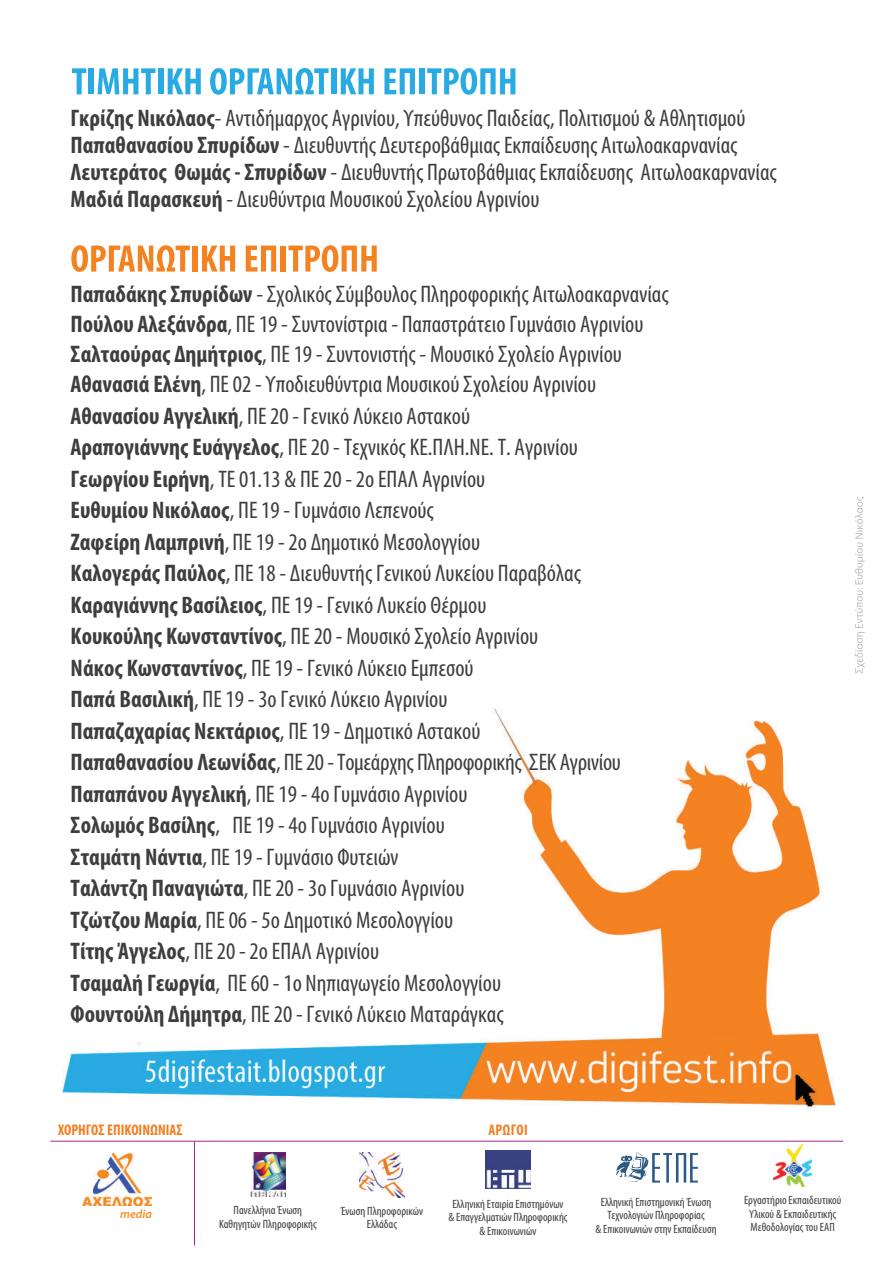
<style>
.page{position:relative;width:893px;height:1263px;background:#fff}
.page>*{position:absolute;margin:0;border:0;box-sizing:border-box;transform-origin:0 0}
.t1{font:condensed 24px/31.3px "Myriad Pro";color:#3e3e3f}
.t2{font:700 condensed 15.45px "Myriad Pro";color:#f17f22}
.t3{font:condensed 12px/13.5px "Myriad Pro";color:#3e3e3f;text-align:center}
.t4{font:italic 600 12px "Myriad Pro";color:#f68b21}
.s1{font-weight:700}
</style>
<div class="page">
<img style="left:62px;top:708px;width:774px;height:403px">
<svg style="left:855px;top:497px;width:10px;height:176px"></svg>
<svg style="left:72px;top:68px;width:14px;height:26px"></svg>
<div style="left:89px;top:68px;width:5px;height:26px;background:#27abe2"></div>
<svg style="left:98px;top:68px;width:57px;height:26px"></svg>
<div style="left:158px;top:68px;width:5px;height:26px;background:#27abe2"></div>
<svg style="left:168px;top:68px;width:33px;height:26px"></svg>
<svg style="left:210px;top:68px;width:119px;height:27px"></svg>
<div style="left:331px;top:68px;width:5px;height:26px;background:#27abe2"></div>
<svg style="left:341px;top:68px;width:33px;height:26px"></svg>
<svg style="left:384px;top:68px;width:31px;height:26px"></svg>
<div style="left:419px;top:68px;width:5px;height:26px;background:#27abe2"></div>
<svg style="left:427px;top:68px;width:88px;height:27px"></svg>
<svg style="left:71px;top:245px;width:119px;height:27px"></svg>
<div style="left:192px;top:246px;width:6px;height:26px;background:#f58220"></div>
<svg style="left:202px;top:246px;width:33px;height:26px"></svg>
<svg style="left:246px;top:246px;width:30px;height:26px"></svg>
<div style="left:281px;top:246px;width:5px;height:26px;background:#f58220"></div>
<svg style="left:288px;top:245px;width:89px;height:27px"></svg>
<hr style="left:51px;top:1141px;width:792px;height:1px;background:#a3258b">
<img style="left:251px;top:1152px;width:35px;height:45px">
<img style="left:360px;top:1153px;width:44px;height:44px">
<img style="left:485px;top:1150px;width:46px;height:38px">
<svg style="left:616px;top:1152px;width:82px;height:30px"></svg>
<img style="left:773px;top:1144px;width:39px;height:42px">
<img style="left:83px;top:1152px;width:69px;height:54px">
<hr style="left:194px;top:1141px;width:1px;height:104px;background:#a3258b">
<p class="t1" style="left:71px;top:104px;width:708px;line-height:27px"><span class="s1">Γκρίζης Νικόλαος</span>- Αντιδήμαρχος Αγρινίου, Υπεύθυνος Παιδείας, Πολιτισμού &amp; Αθλητισμού <span class="s1">Παπαθανασίου Σπυρίδων</span> - Διευθυντής Δευτεροβάθμιας Εκπαίδευσης Αιτωλοακαρνανίας <span class="s1">Λευτεράτος Θωμάς - Σπυρίδων</span> - Διευθυντής Πρωτοβάθμιας Εκπαίδευσης Αιτωλοακαρνανίας <span class="s1">Μαδιά Παρασκευή</span> - Διευθύντρια Μουσικού Σχολείου Αγρινίου</p>
<p class="t1" style="left:71px;top:278px;width:600px"><span class="s1">Παπαδάκης Σπυρίδων</span> - Σχολικός Σύμβουλος Πληροφορικής Αιτωλοακαρνανίας <span class="s1">Πούλου Αλεξάνδρα</span>, ΠΕ 19 - Συντονίστρια - Παπαστράτειο Γυμνάσιο Αγρινίου <span class="s1">Σαλταούρας Δημήτριος</span>, ΠΕ 19 - Συντονιστής - Μουσικό Σχολείο Αγρινίου <span class="s1">Αθανασιά Ελένη</span>, ΠΕ 02 - Υποδιευθύντρια Μουσικού Σχολείου Αγρινίου <span class="s1">Αθανασίου Αγγελική</span>, ΠΕ 20 - Γενικό Λύκειο Αστακού<br><span class="s1">Αραπογιάννης Ευάγγελος</span>, ΠΕ 20 - Τεχνικός ΚΕ.ΠΛΗ.ΝΕ. Τ. Αγρινίου<br><span class="s1">Γεωργίου Ειρήνη</span>, ΤΕ 01.13 &amp; ΠΕ 20 - 2ο ΕΠΑΛ Αγρινίου<br><span class="s1">Ευθυμίου Νικόλαος</span>, ΠΕ 19 - Γυμνάσιο Λεπενούς<br><span class="s1">Ζαφείρη Λαμπρινή</span>, ΠΕ 19 - 2ο Δημοτικό Μεσολογγίου<br><span class="s1">Καλογεράς Παύλος</span>, ΠΕ 18 - Διευθυντής Γενικού Λυκείου Παραβόλας <span class="s1">Καραγιάννης Βασίλειος</span>, ΠΕ 19 - Γενικό Λυκείο Θέρμου<br><span class="s1">Κουκούλης Κωνσταντίνος</span>, ΠΕ 20 - Μουσικό Σχολείο Αγρινίου<br><span class="s1">Νάκος Κωνσταντίνος</span>, ΠΕ 19 - Γενικό Λύκειο Εμπεσού<br><span class="s1">Παπά Βασιλική</span>, ΠΕ 19 - 3o Γενικό Λύκειο Αγρινίου<br><span class="s1">Παπαζαχαρίας Νεκτάριος</span>, ΠΕ 19 - Δημοτικό Αστακού<br><span class="s1">Παπαθανασίου Λεωνίδας</span>, ΠΕ 20- Τομεάρχης Πληροφορικής ΣΕΚ Αγρινίου <span class="s1">Παπαπάνου Αγγελική</span>, ΠΕ 19 - 4ο Γυμνάσιο Αγρινίου<br><span class="s1">Σολωμός Βασίλης</span>, ΠΕ 19 - 4ο Γυμνάσιο Αγρινίου<br><span class="s1">Σταμάτη Νάντια</span>, ΠΕ 19 - Γυμνάσιο Φυτειών<br><span class="s1">Ταλάντζη Παναγιώτα</span>, ΠΕ 20 - 3ο Γυμνάσιο Αγρινίου<br><span class="s1">Τζώτζου Μαρία</span>, ΠΕ 06 - 5ο Δημοτικό Μεσολογγίου<br><span class="s1">Τίτης Άγγελος</span>, ΠΕ 20 - 2ο ΕΠΑΛ Αγρινίου<br><span class="s1">Τσαμαλή Γεωργία</span>, ΠΕ 60 - 1ο Νηπιαγωγείο Μεσολογγίου<br><span class="s1">Φουντούλη Δήμητρα</span>, ΠΕ 20 - Γενικό Λύκειο Ματαράγκας</p>
<p class="t2" style="left:58px;top:1120px;width:126px">ΧΟΡΗΓΟΣ ΕΠΙΚΟΙΝΩΝΙΑΣ</p>
<p class="t2" style="left:488px;top:1120px;width:41px">ΑΡΩΓΟΙ</p>
<p class="t4" style="left:120px;top:1206px;width:33px">media</p>
<p class="t3" style="left:219px;top:1203px;width:99px">Πανελλήνια Ένωση<br>Καθηγητών Πληροφορικής</p>
<p class="t3" style="left:341px;top:1204px;width:84px">Ένωση Πληροφορικών<br>Ελλάδας</p>
<p class="t3" style="left:448px;top:1197px;width:121px">Ελληνική Εταιρία Επιστημόνων &amp; Επαγγελματιών Πληροφορικής &amp; Επικοινωνιών</p>
<p class="t3" style="left:595px;top:1194px;width:123px">Ελληνική Επιστημονική Ένωση<br>Τεχνολογιών Πληροφορίας<br>&amp; Επικοινωνιών στην Εκπαίδευση</p>
<p class="t3" style="left:744px;top:1193px;width:99px">Εργαστήριο Εκπαιδευτικού<br>Υλικού &amp; Εκπαιδευτικής<br>Μεθοδολογίας του ΕΑΠ</p>
</div>
